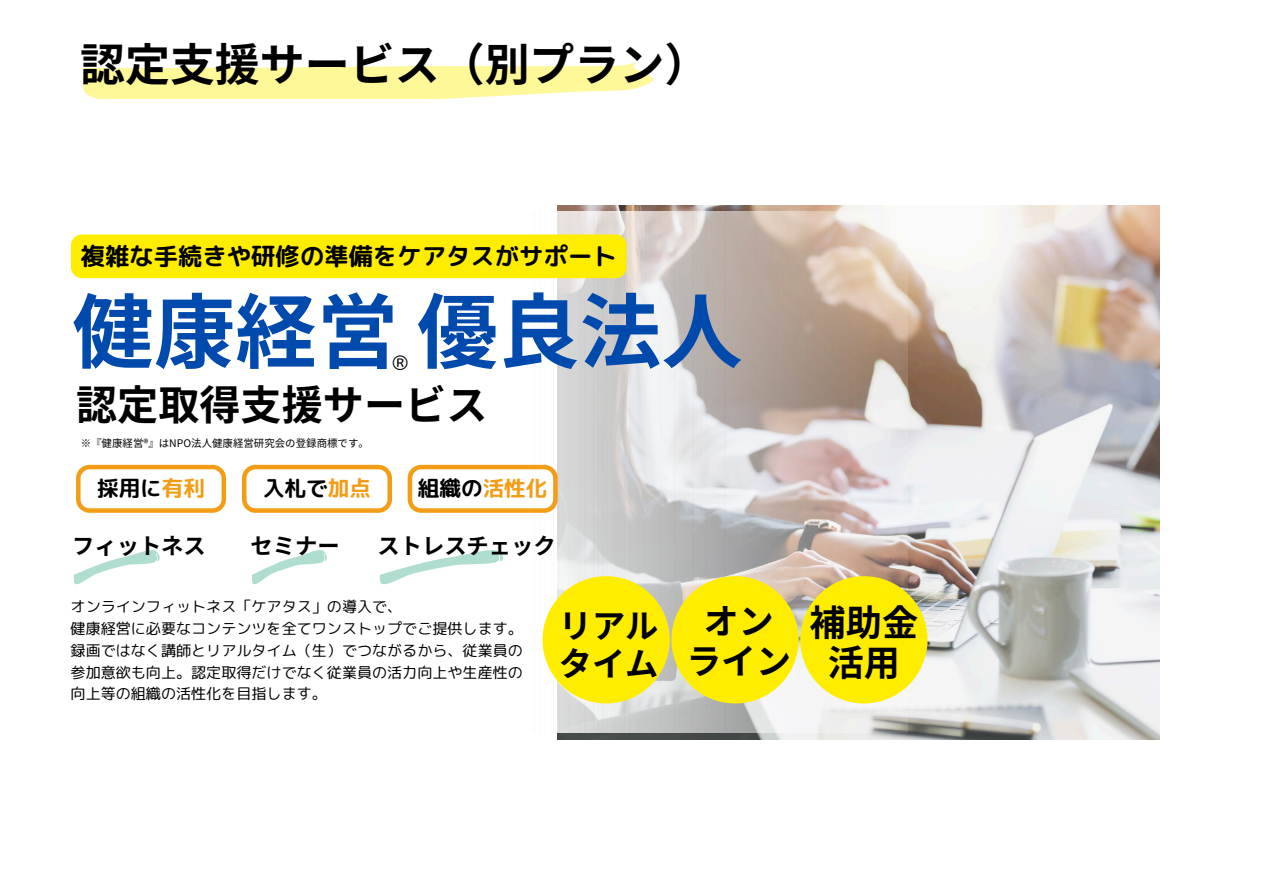
<style>
.page{position:relative;width:1263px;height:894px;background:#fff}
.page>*{position:absolute;margin:0;border:0;box-sizing:border-box;transform-origin:0 0}
.t1{font:700 81.45px "Noto Sans JP";color:#004aad}
.t2{font:700 45px "Noto Sans JP";color:#000}
.t3{font:700 41.1px "Noto Sans JP";color:#000}
.t4{font:700 36.15px/39.5px "Noto Sans JP";color:#000;text-align:center}
.t5{font:700 34.95px/39.3px "Noto Sans JP";color:#000;text-align:center}
.t6{font:700 33.3px/38px "Noto Sans JP";color:#000}
.t7{font:24.3px "rounded mplus 1 p bold";color:#000}
.t8{font:700 22.2px "Noto Sans JP";color:#000}
.t9{font:21.6px "rounded mplus 1 p bold";color:#000}
.t10{font:19.95px "rounded mplus 1 p regular";color:#000}
.t11{font:15.15px/21.8px "rounded mplus 1 p regular";color:#000}
.t12{font:10.5px "Noto Sans JP";color:#000}
.s1{color:#f39c15}
</style>
<div class="page">
<img style="left:558px;top:205px;width:602px;height:534px">
<img style="left:533px;top:211px;width:374px;height:521px">
<svg style="left:74px;top:550px;width:86px;height:34px"></svg>
<div style="left:542px;top:576px;width:128px;height:127px;background:#ffed00;border-radius:50%"></div>
<div style="left:671px;top:576px;width:128px;height:127px;background:#ffed00;border-radius:50%"></div>
<div style="left:800px;top:576px;width:127px;height:127px;background:#ffed00;border-radius:50%"></div>
<svg style="left:76px;top:464px;width:150px;height:48px"></svg>
<svg style="left:242px;top:464px;width:150px;height:48px"></svg>
<svg style="left:408px;top:464px;width:150px;height:48px"></svg>
<svg style="left:252px;top:550px;width:75px;height:34px"></svg>
<svg style="left:380px;top:550px;width:123px;height:34px"></svg>
<div style="left:71px;top:234px;width:555px;height:44px;background:#ffed00;border-radius:11px"></div>
<svg style="left:83px;top:63px;width:570px;height:36px;fill:#fff899"></svg>
<h5 class="t2" style="left:80px;top:29px;width:631px">認定支援サービス（別プラン）</h5>
<p class="t7" style="left:81px;top:239px;width:538px">複雑な手続きや研修の準備をケアタスがサポート</p>
<h3 class="t1" style="left:72px;top:267px;width:668px">健康経営優良法人</h3>
<h4 class="t10" style="left:392px;top:348px;width:9px">®️</h4>
<h4 class="t3" style="left:76px;top:372px;width:413px">認定取得支援サービス</h4>
<h4 class="t12" style="left:81px;top:434px;width:290px">※『健康経営®︎』はNPO法人健康経営研究会の登録商標です。</h4>
<h4 class="t9" style="left:97px;top:472px;width:109px">採用に<span class="s1">有利</span></h4>
<h1 class="t9" style="left:263px;top:472px;width:109px">入札で<span class="s1">加点</span></h1>
<h3 class="t9" style="left:418px;top:472px;width:131px">組織の<span class="s1">活性化</span></h3>
<p class="t8" style="left:251px;top:528px;width:91px">セミナー</p>
<h2 class="t8" style="left:377px;top:528px;width:180px">ストレスチェック</h2>
<h3 class="t8" style="left:72px;top:528px;width:135px">フィットネス</h3>
<h3 class="t11" style="left:71px;top:595px;width:454px">オンラインフィットネス「ケアタス」の導入で、<br>健康経営に必要なコンテンツを全てワンストップでご提供します。録画ではなく講師とリアルタイム（生）でつながるから、従業員の参加意欲も向上。認定取得だけでなく従業員の活力向上や生産性の向上等の組織の活性化を目指します。</h3>
<h3 class="t6" style="left:559px;top:605px;width:101px">リアルタイム</h3>
<p class="t5" style="left:686px;top:599px;width:106px">オンライン</p>
<h3 class="t4" style="left:810px;top:601px;width:108px">補助金活用</h3>
</div>
